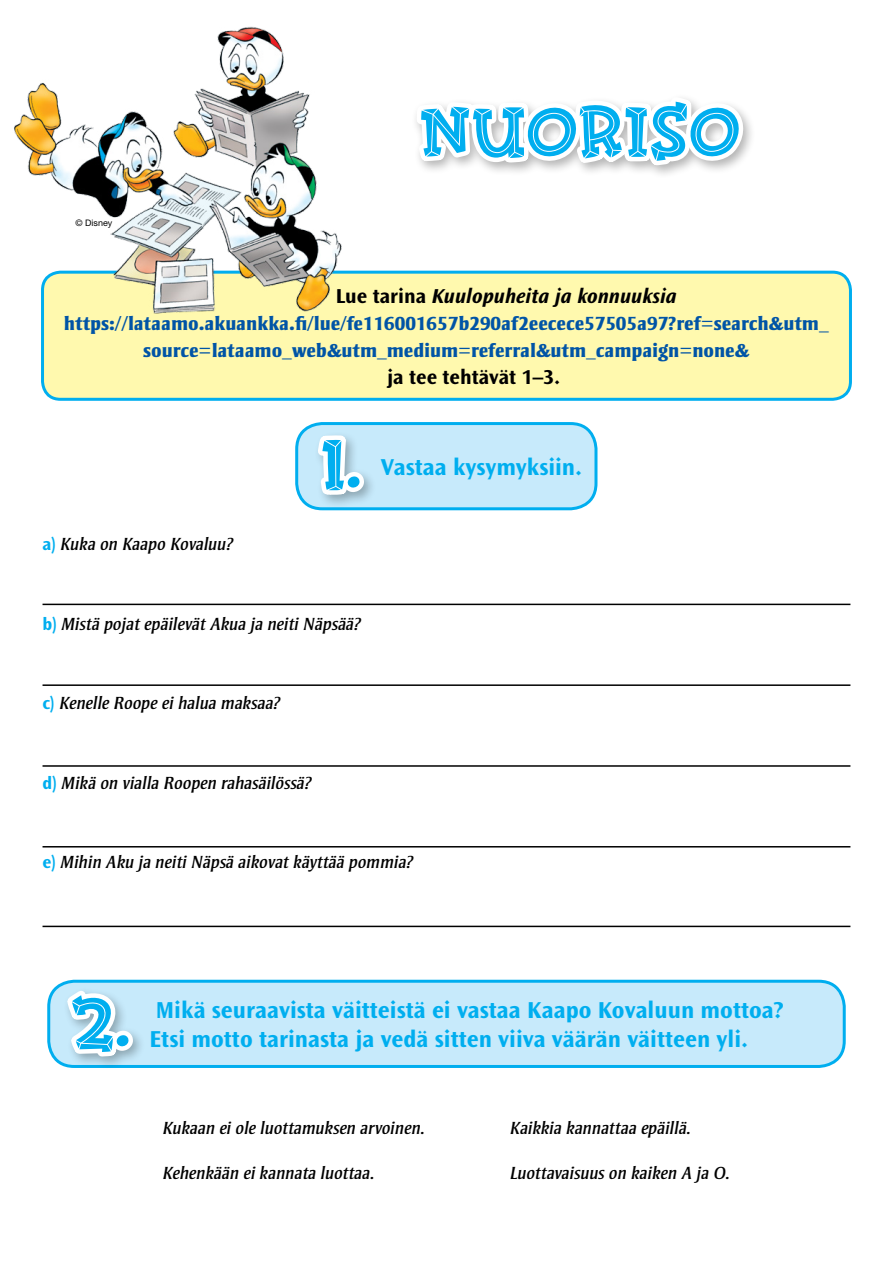
<style>
.page{position:relative;width:893px;height:1263px;background:#fff}
.page>*{position:absolute;margin:0;border:0;box-sizing:border-box;transform-origin:0 0}
.t1{font:700 75px "Fink";color:#00aeef}
.t2{font:700 24px/28.8px "Ocean Sans Std";color:#00aeef}
.t3{font:italic 700 21px "Ocean Sans Std";color:#000}
.t4{font:700 21px "Ocean Sans Std";color:#000}
.t5{font:800 19.5px/27px "Strayhorn MT Std";color:#0054a6;text-align:center}
.t6{font:italic 18px "Strayhorn MT Std";color:#000}
.t7{font:9px "Helvetica Neue LT Std";color:#000}
.s1{font-style:normal}
.s2{font-family:"Ocean Sans Std";font-weight:700;font-style:normal;color:#00aeef}
</style>
<div class="page">
<div style="left:49px;top:981px;width:795px;height:85px;background:#c7eafb;border-radius:26px"></div>
<div style="left:47px;top:980px;width:799px;height:88px;border:3px solid #00aeef;border-radius:26px"></div>
<div style="left:63px;top:986px;width:83px;height:85px;background:#000;opacity:.3"></div>
<svg style="left:54px;top:981px;width:85px;height:90px"></svg>
<div style="left:43px;top:272px;width:807px;height:127px;background:#fff9ae;border-radius:18px"></div>
<div style="left:41px;top:271px;width:811px;height:130px;border:3px solid #00aeef;border-radius:18px"></div>
<img style="left:14px;top:26px;width:339px;height:320px">
<svg style="left:416px;top:98px;width:336px;height:77px"></svg>
<hr style="left:43px;top:604px;width:807px;height:1px;background:#000">
<hr style="left:43px;top:684px;width:807px;height:2px;background:#000">
<hr style="left:43px;top:765px;width:807px;height:2px;background:#000">
<hr style="left:43px;top:846px;width:807px;height:1px;background:#000">
<hr style="left:43px;top:926px;width:807px;height:1px;background:#000">
<div style="left:297px;top:424px;width:299px;height:85px;background:#c7eafb;border-radius:26px"></div>
<div style="left:295px;top:422px;width:302px;height:88px;border:3px solid #00aeef;border-radius:26px"></div>
<div style="left:313px;top:431px;width:64px;height:77px;background:#c7eafb"></div>
<svg style="left:295px;top:427px;width:75px;height:77px"></svg>
<p class="t7" style="left:75px;top:218px;width:38px">© Disney</p>
<h1 class="t1" style="left:419px;top:82px;width:323px">NUORISO</h1>
<p class="t3" style="left:336px;top:285px;width:343px"><span class="s1">Lue tarina</span> Kuulopuheita ja konnuuksia</p>
<p class="t5" style="left:64px;top:310px;width:766px">https://lataamo.akuankka.fi/lue/fe116001657b290af2eecece57505a97?ref=search&amp;utm_ source=lataamo_web&amp;utm_medium=referral&amp;utm_campaign=none&amp;</p>
<p class="t4" style="left:387px;top:366px;width:175px">ja tee tehtävät 1–3.</p>
<p class="t6" style="left:43px;top:534px;width:192px"><span class="s2">a)</span> Kuka on Kaapo Kovaluu?</p>
<h1 class="t1" style="left:320px;top:415px;width:42px">1.</h1>
<h2 class="t2" style="left:381px;top:453px;width:203px">Vastaa kysymyksiin.</h2>
<p class="t6" style="left:43px;top:613px;width:320px"><span class="s2">b)</span> Mistä pojat epäilevät Akua ja neiti Näpsää?</p>
<p class="t6" style="left:43px;top:693px;width:240px"><span class="s2">c)</span> Kenelle Roope ei halua maksaa?</p>
<p class="t6" style="left:43px;top:772px;width:271px"><span class="s2">d)</span> Mikä on vialla Roopen rahasäilössä?</p>
<p class="t6" style="left:43px;top:852px;width:372px"><span class="s2">e)</span> Mihin Aku ja neiti Näpsä aikovat käyttää pommia?</p>
<h1 class="t1" style="left:70px;top:974px;width:62px">2.</h1>
<h2 class="t2" style="left:150px;top:996px;width:636px">Mikä seuraavista väitteistä ei vastaa Kaapo Kovaluun mottoa?<br>Etsi motto tarinasta ja vedä sitten viiva väärän väitteen yli.</h2>
<p class="t6" style="left:163px;top:1117px;width:264px">Kukaan ei ole luottamuksen arvoinen.</p>
<p class="t6" style="left:163px;top:1162px;width:213px">Kehenkään ei kannata luottaa.</p>
<p class="t6" style="left:510px;top:1117px;width:182px">Kaikkia kannattaa epäillä.</p>
<p class="t6" style="left:510px;top:1162px;width:221px">Luottavaisuus on kaiken A ja O.</p>
</div>
